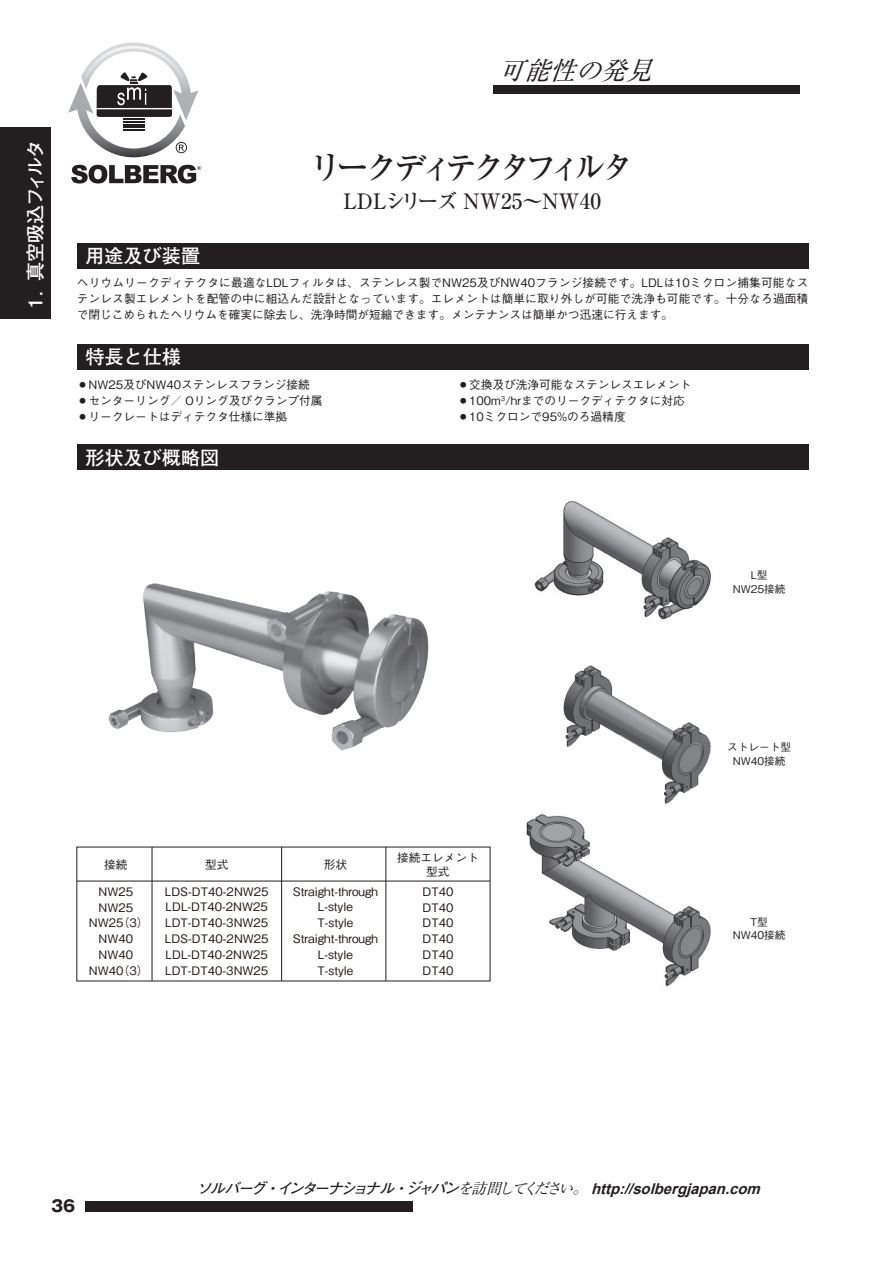
<style>
.page{position:relative;width:893px;height:1263px;background:#fff}
.page>*{position:absolute;margin:0;border:0;box-sizing:border-box;transform-origin:0 0}
.t1{font:500 34.05px "Ryumin Pr 5";letter-spacing:-.22em;color:#231f20}
.t2{font:italic 25.5px "Ryumin Pr 5";color:#231f20}
.t3{font:500 21.3px "Ryumin Pr 5";color:#231f20}
.t4{font:700 19.2px "Futo Go B101 Pr 5";color:#fff}
.t5{font:700 19.2px "Futo Go B101 Pr 5";letter-spacing:-.09em;color:#fff}
.t6{font:700 15.9px "Gothic MB101 Pr 5";color:#231f20}
.t7{font:italic 700 14.85px "Arial";color:#231f20}
.t8{font:500 11.7px/15.9px "Gothic BBB Pr 5";color:#231f20;text-align:justify}
.t9{font:500 11.7px/15.9px "Gothic BBB Pr 5";color:#211815;text-align:justify}
.t10{font:500 10.65px/13.8px "Gothic BBB Pr 5";color:#231f20;text-align:center}
.s1{font-family:"Futo Go B101 Pr 5"}
.s2{font-family:"Ryumin Pr 5";font-weight:400}
</style>
<div class="page">
<div style="left:77px;top:344px;width:731px;height:26px;background:#231f20"></div>
<div style="left:77px;top:444px;width:731px;height:26px;background:#231f20"></div>
<div style="left:77px;top:243px;width:731px;height:25px;background:#231f20"></div>
<hr style="left:77px;top:881px;width:413px;height:1px;background:#231f20">
<hr style="left:152px;top:847px;width:1px;height:134px;background:#231f20">
<hr style="left:281px;top:847px;width:1px;height:134px;background:#231f20">
<hr style="left:386px;top:847px;width:1px;height:134px;background:#231f20">
<img style="left:108px;top:583px;width:321px;height:167px">
<img style="left:526px;top:814px;width:185px;height:173px">
<img style="left:534px;top:501px;width:178px;height:119px">
<img style="left:563px;top:665px;width:148px;height:139px">
<div style="left:493px;top:85px;width:306px;height:9px;background:#231f20"></div>
<div style="left:85px;top:1201px;width:327px;height:11px;background:#231f20"></div>
<div style="left:0;top:128px;width:51px;height:191px;background:#231f20"></div>
<svg style="left:71px;top:165px;width:130px;height:18px"></svg>
<svg style="left:68px;top:43px;width:130px;height:114px"></svg>
<h3 class="t5" style="left:20px;top:313px;width:174px;rotate:-90deg">１．真空吸込フィルタ</h3>
<h2 class="t2" style="left:498px;top:50px;width:168px">可能性の発見</h2>
<h3 class="t4" style="left:85px;top:241px;width:116px">用途及び装置</h3>
<h1 class="t1" style="left:309px;top:140px;width:327px">リークディテクタフィルタ</h1>
<h3 class="t3" style="left:344px;top:184px;width:259px">LDLシリーズ NW25～NW40</h3>
<p class="t8" style="left:77px;top:274px;width:733px">ヘリウムリークディテクタに最適なLDLフィルタは、ステンレス製でNW25及びNW40フランジ接続です。LDLは10ミクロン捕集可能なステンレス製エレメントを配管の中に組込んだ設計となっています。エレメントは簡単に取り外しが可能で洗浄も可能です。十分なろ過面積で閉じこめられたヘリウムを確実に除去し、洗浄時間が短縮できます。メンテナンスは簡単かつ迅速に行えます。</p>
<h3 class="t4" style="left:85px;top:342px;width:97px">特長と仕様</h3>
<p class="t8" style="left:77px;top:375px;width:234px">○NW25及びNW40ステンレスフランジ接続</p>
<p class="t8" style="left:77px;top:391px;width:247px">○センターリング／ Oリング及びクランプ付属</p>
<p class="t8" style="left:77px;top:407px;width:212px">○リークレートはディテクタ仕様に準拠</p>
<h3 class="t4" style="left:85px;top:442px;width:135px">形状及び概略図</h3>
<p class="t8" style="left:457px;top:375px;width:235px">○交換及び洗浄可能なステンレスエレメント</p>
<p class="t8" style="left:457px;top:391px;width:229px">○100m<sup>3</sup>/hrまでのリークディテクタに対応</p>
<p class="t8" style="left:457px;top:407px;width:170px">○10ミクロンで95%のろ過精度</p>
<p class="t10" style="left:733px;top:567px;width:54px">L型<br>NW25接続</p>
<p class="t8" style="left:104px;top:855px;width:25px">接続</p>
<p class="t8" style="left:205px;top:855px;width:25px">型式</p>
<p class="t8" style="left:324px;top:855px;width:25px">形状</p>
<p class="t8" style="left:397px;top:849px;width:83px;line-height:14.1px;text-align:center">接続エレメント型式</p>
<p class="t9" style="left:293px;top:882px;width:87px;text-align:center">Straight-through<br>L-style<br>T-style<br>Straight-through<br>L-style<br>T-style</p>
<p class="t9" style="left:422px;top:882px;width:32px">DT40<br>DT40<br>DT40<br>DT40<br>DT40<br>DT40</p>
<p class="t9" style="left:165px;top:882px;width:105px">LDS-DT40-2NW25<br>LDL-DT40-2NW25<br>LDT-DT40-3NW25<br>LDS-DT40-2NW25<br>LDL-DT40-2NW25<br>LDT-DT40-3NW25</p>
<p class="t9" style="left:89px;top:882px;width:61px;text-align:center">NW25<br>NW25<br>NW25（3）<br>NW40<br>NW40<br>NW40（3）</p>
<p class="t10" style="left:727px;top:739px;width:65px">ストレート型<br>NW40接続</p>
<p class="t10" style="left:733px;top:914px;width:54px">T型<br>NW40接続</p>
<h3 class="t6" style="left:51px;top:1193px;width:26px">36</h3>
<p class="t7" style="left:196px;top:1179px;width:570px"><span class="s1">ソルバーグ・インターナショナル・ジャパン</span><span class="s2">を訪問してください。</span> http://solbergjapan.com</p>
</div>
